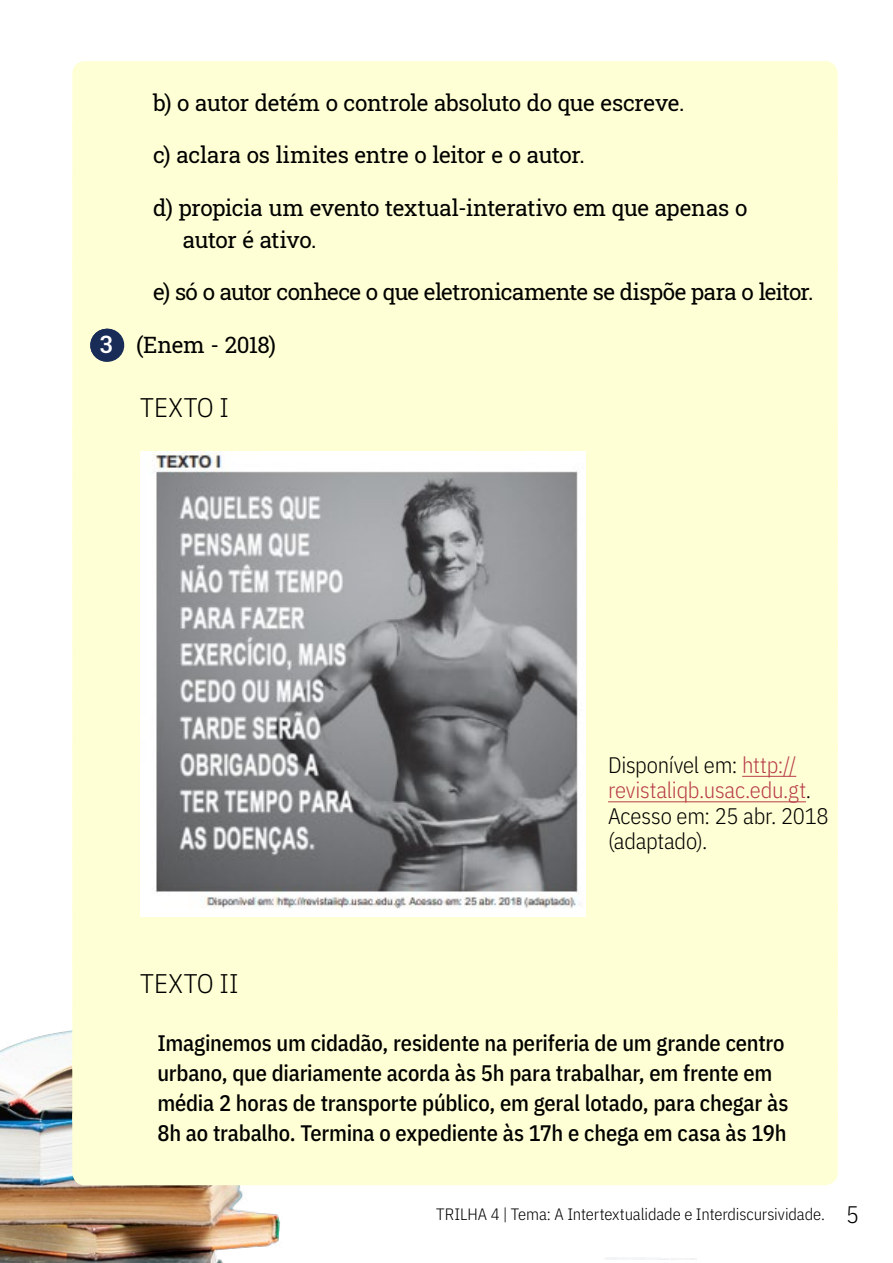
<style>
.page{position:relative;width:893px;height:1263px;background:#fff}
.page>*{position:absolute;margin:0;border:0;box-sizing:border-box;transform-origin:0 0}
.Texto_1{font:300 27px "IBM Plex Sans Cond";color:#000}
.Texto___Retirado{font:500 22.5px/30px "IBM Plex Sans Cond";letter-spacing:-.01em;color:#000}
.Respostas{font:22.5px/31.5px "Roboto Slab";letter-spacing:-.02em;color:#000}
.Referência{font:300 22.5px/25.5px "IBM Plex Sans Cond";letter-spacing:-.01em;color:#000}
.t1{font:300 16.5px "IBM Plex Sans Cond";letter-spacing:-.01em;color:#000}
.s1{font-weight:500;font-size:24px;color:#fff}
.s2{color:#b83d4a}
.s3{font-size:24px}
</style>
<div class="page">
<img style="left:0;top:1030px;width:697px;height:233px">
<div style="left:72px;top:61px;width:766px;height:82px;background:#ffffd5;border-radius:13px"></div>
<div style="left:72px;top:114px;width:766px;height:81px;background:#ffffd5;border-radius:13px"></div>
<div style="left:72px;top:167px;width:766px;height:113px;background:#ffffd5;border-radius:13px"></div>
<div style="left:72px;top:251px;width:766px;height:81px;background:#ffffd5;border-radius:13px"></div>
<div style="left:72px;top:304px;width:766px;height:81px;background:#ffffd5;border-radius:13px"></div>
<svg style="left:72px;top:329px;width:35px;height:33px"></svg>
<hr style="left:0;top:329px;width:1px;height:33px;background:#182c57">
<hr style="left:107px;top:329px;width:1px;height:33px;background:#182c57">
<div style="left:72px;top:365px;width:766px;height:81px;background:#ffffd5;border-radius:13px"></div>
<div style="left:72px;top:418px;width:766px;height:81px;background:#ffffd5;border-radius:13px"></div>
<div style="left:72px;top:470px;width:766px;height:82px;background:#ffffd5;border-radius:13px"></div>
<div style="left:72px;top:523px;width:766px;height:82px;background:#ffffd5;border-radius:13px"></div>
<div style="left:72px;top:576px;width:766px;height:81px;background:#ffffd5;border-radius:13px"></div>
<div style="left:72px;top:629px;width:766px;height:81px;background:#ffffd5;border-radius:13px"></div>
<div style="left:72px;top:681px;width:766px;height:82px;background:#ffffd5;border-radius:13px"></div>
<div style="left:72px;top:734px;width:766px;height:82px;background:#ffffd5;border-radius:13px"></div>
<div style="left:72px;top:787px;width:766px;height:82px;background:#ffffd5;border-radius:13px"></div>
<div style="left:72px;top:840px;width:766px;height:81px;background:#ffffd5;border-radius:13px"></div>
<div style="left:72px;top:893px;width:766px;height:81px;background:#ffffd5;border-radius:13px"></div>
<div style="left:72px;top:945px;width:766px;height:82px;background:#ffffd5;border-radius:13px"></div>
<div style="left:72px;top:998px;width:766px;height:82px;background:#ffffd5;border-radius:13px"></div>
<div style="left:72px;top:1051px;width:766px;height:81px;background:#ffffd5;border-radius:13px"></div>
<div style="left:72px;top:1104px;width:766px;height:81px;background:#ffffd5;border-radius:13px"></div>
<hr style="left:742px;top:776px;width:54px;height:1px;background:#b83d4a">
<hr style="left:608px;top:801px;width:198px;height:1px;background:#b83d4a">
<img style="left:140px;top:452px;width:446px;height:465px">
<p class="Respostas" style="left:153px;top:86px;width:533px">b) o autor detém o controle absoluto do que escreve.</p>
<p class="Respostas" style="left:153px;top:139px;width:433px">c) aclara os limites entre o leitor e o autor.</p>
<p class="Respostas" style="left:183px;top:192px;width:566px;text-indent:-30px">d) propicia um evento textual-interativo em que apenas o autor é ativo.</p>
<p class="Respostas" style="left:153px;top:276px;width:662px">e) só o autor conhece o que eletronicamente se dispõe para o leitor.</p>
<p class="Respostas" style="left:100px;top:329px;width:178px"><span class="s1">3</span> (Enem - 2018)</p>
<p class="Texto_1" style="left:140px;top:387px;width:90px">TEXTO I</p>
<p class="Texto_1" style="left:140px;top:963px;width:100px">TEXTO II</p>
<p class="Referência" style="left:608px;top:750px;width:222px">Disponível em: <span class="s2">http:// revistaliqb.usac.edu.gt</span>.<br>Acesso em: 25 abr. 2018 (adaptado).</p>
<p class="Texto___Retirado" style="left:157px;top:1026px;width:633px">Imaginemos um cidadão, residente na periferia de um grande centro urbano, que diariamente acorda às 5h para trabalhar, em frente em média 2 horas de transporte público, em geral lotado, para chegar às 8h ao trabalho. Termina o expediente às 17h e chega em casa às 19h</p>
<p class="t1" style="left:436px;top:1202px;width:424px">TRILHA 4 | Tema: A Intertextualidade e Interdiscursividade. <span class="s3">5</span></p>
</div>
